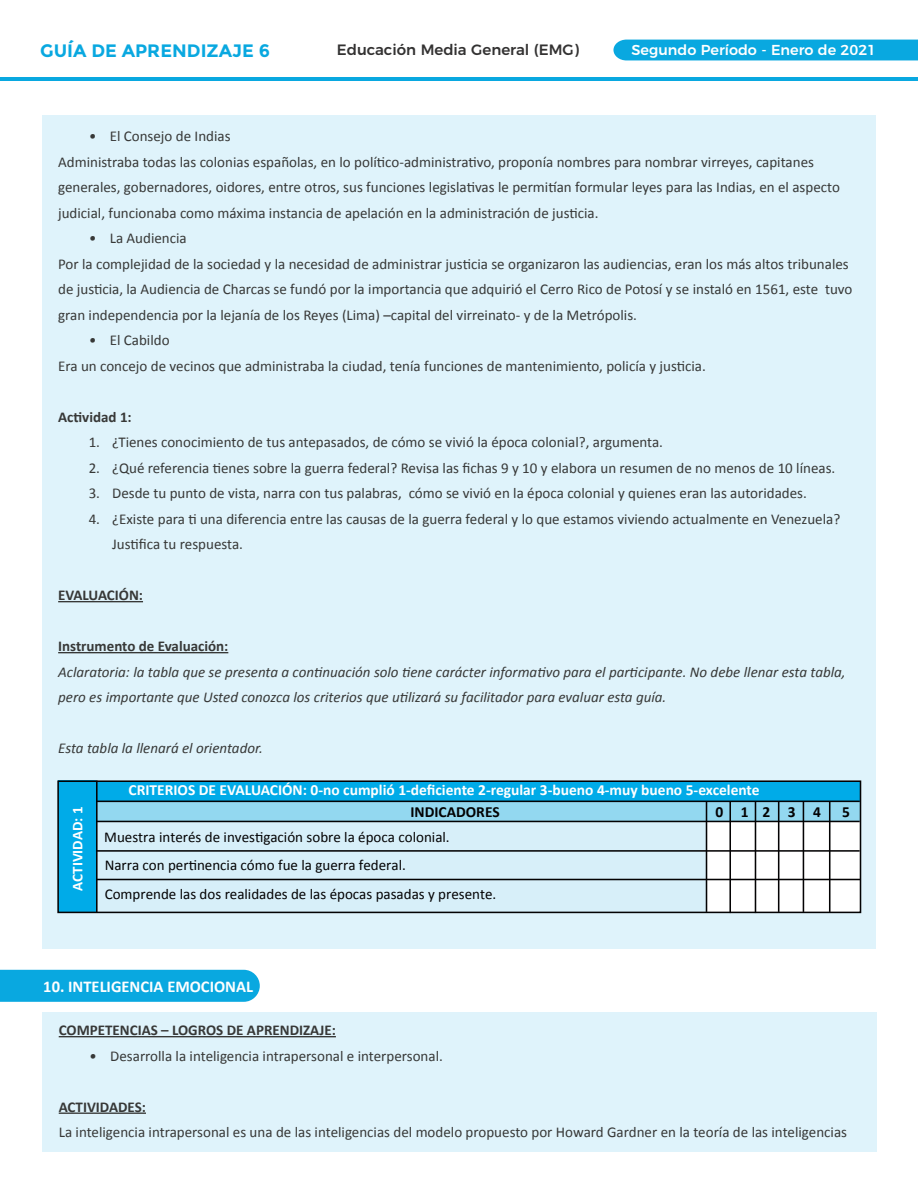
<style>
.page{position:relative;width:918px;height:1188px;background:#fff}
.page>*{position:absolute;margin:0;border:0;box-sizing:border-box;transform-origin:0 0}
.t1{font:700 18px "Montserrat";color:#09a8e0}
.t2{font:700 16.5px "Calibri";color:#fff}
.t3{font:700 15.45px "Calibri";color:#fff}
.t4{font:700 15.45px "Calibri";color:#030203}
.t5{font:15px/25.5px "Calibri";color:#373837}
.t6{font:italic 15px/25.5px "Calibri";color:#373837}
.t7{font:15px/28.7px "Calibri";color:#030203}
.t8{font:700 15px "Calibri";color:#373837}
.t9{font:500 15px "Montserrat";color:#333232}
.t10{font:700 15px "Calibri";color:#fff}
.t11{font:500 14.4px "Montserrat";color:#fff}
.s1{font-style:italic}
.s2{font-weight:700}
</style>
<div class="page">
<div style="left:43px;top:1012px;width:834px;height:139px;background:#dff3fb"></div>
<div style="left:0;top:970px;width:260px;height:32px;background:#09a8e0"></div>
<hr style="left:59px;top:1036px;width:277px;height:1px;background:#373837">
<hr style="left:59px;top:1113px;width:87px;height:1px;background:#373837">
<div style="left:43px;top:115px;width:833px;height:834px;background:#dff3fb"></div>
<hr style="left:58px;top:601px;width:85px;height:1px;background:#373837">
<hr style="left:58px;top:652px;width:170px;height:1px;background:#373837">
<div style="left:613px;top:40px;width:305px;height:20px;background:#09a8e0"></div>
<hr style="left:0;top:78px;width:918px;height:3px;background:#09a8e0">
<div style="left:58px;top:781px;width:38px;height:131px;background:#00abe8"></div>
<div style="left:96px;top:795px;width:764px;height:118px;background:#d7eff9"></div>
<div style="left:96px;top:801px;width:765px;height:20px;background:#93d8f0"></div>
<div style="left:96px;top:781px;width:764px;height:20px;background:#00abe8"></div>
<hr style="left:96px;top:781px;width:2px;height:132px;background:#030203">
<div style="left:707px;top:821px;width:153px;height:91px;background:#fff"></div>
<hr style="left:96px;top:801px;width:764px;height:1px;background:#030203">
<hr style="left:96px;top:821px;width:764px;height:1px;background:#030203">
<hr style="left:96px;top:850px;width:764px;height:2px;background:#030203">
<hr style="left:97px;top:879px;width:763px;height:1px;background:#030203">
<div style="left:57px;top:780px;width:804px;height:133px;border:2px solid #030203"></div>
<hr style="left:706px;top:801px;width:1px;height:111px;background:#030203">
<hr style="left:729px;top:801px;width:2px;height:112px;background:#030203">
<hr style="left:755px;top:801px;width:1px;height:112px;background:#030203">
<hr style="left:778px;top:801px;width:1px;height:111px;background:#030203">
<hr style="left:803px;top:801px;width:1px;height:111px;background:#030203">
<hr style="left:829px;top:801px;width:2px;height:111px;background:#030203">
<p class="t1" style="left:40px;top:41px;width:231px">GUÍA DE APRENDIZAJE 6</p>
<p class="t9" style="left:337px;top:44px;width:244px">Educación Media General (EMG)</p>
<p class="t11" style="left:632px;top:44px;width:246px">Segundo Período - Enero de 2021</p>
<p class="t5" style="left:89px;top:124px;width:143px"><span class="s1">ï</span> El Consejo de Indias</p>
<p class="t5" style="left:58px;top:149px;width:757px">Administraba todas las colonias españolas, en lo político-administrativo, proponía nombres para nombrar virreyes, capitanes</p>
<p class="t5" style="left:58px;top:175px;width:783px">generales, gobernadores, oidores, entre otros, sus funciones legislativas le permitían formular leyes para las Indias, en el aspecto</p>
<p class="t5" style="left:58px;top:200px;width:542px">judicial, funcionaba como máxima instancia de apelación en la administración de justicia.</p>
<p class="t5" style="left:89px;top:226px;width:100px"><span class="s1">ï</span> La Audiencia</p>
<p class="t5" style="left:58px;top:251px;width:792px">Por la complejidad de la sociedad y la necesidad de administrar justicia se organizaron las audiencias, eran los más altos tribunales</p>
<p class="t5" style="left:58px;top:277px;width:796px">de justicia, la Audiencia de Charcas se fundó por la importancia que adquirió el Cerro Rico de Potosí y se instaló en 1561, este tuvo</p>
<p class="t5" style="left:58px;top:302px;width:580px">gran independencia por la lejanía de los Reyes (Lima) –capital del virreinato- y de la Metrópolis.</p>
<p class="t5" style="left:89px;top:328px;width:82px"><span class="s1">ï</span> El Cabildo</p>
<p class="t5" style="left:58px;top:353px;width:649px">Era un concejo de vecinos que administraba la ciudad, tenía funciones de mantenimiento, policía y justicia.</p>
<p class="t8" style="left:58px;top:407px;width:75px">Actividad 1:</p>
<p class="t5" style="left:89px;top:430px;width:576px">1. ¿Tienes conocimiento de tus antepasados, de cómo se vivió la época colonial?, argumenta.</p>
<p class="t5" style="left:89px;top:455px;width:748px">2. ¿Qué referencia tienes sobre la guerra federal? Revisa las fichas 9 y 10 y elabora un resumen de no menos de 10 líneas.</p>
<p class="t5" style="left:89px;top:481px;width:720px">3. Desde tu punto de vista, narra con tus palabras, cómo se vivió en la época colonial y quienes eran las autoridades.</p>
<p class="t5" style="left:112px;top:506px;width:730px;text-indent:-23px">4. ¿Existe para ti una diferencia entre las causas de la guerra federal y lo que estamos viviendo actualmente en Venezuela?<br>Justifica tu respuesta.</p>
<p class="t8" style="left:58px;top:588px;width:86px">EVALUACIÓN:</p>
<p class="t8" style="left:58px;top:637px;width:172px">Instrumento de Evaluación:</p>
<p class="t6" style="left:58px;top:659px;width:789px">Aclaratoria: la tabla que se presenta a continuación solo tiene carácter informativo para el participante. No debe llenar esta tabla, pero es importante que Usted conozca los criterios que utilizará su facilitador para evaluar esta guía.</p>
<p class="t6" style="left:58px;top:735px;width:206px">Esta tabla la llenará el orientador.</p>
<p class="t10" style="left:70px;top:891px;width:85px;rotate:-90deg">ACTIVIDAD: 1</p>
<p class="t3" style="left:128px;top:780px;width:633px">CRITERIOS DE EVALUACIÓN: 0-no cumplió 1-deficiente 2-regular 3-bueno 4-muy bueno 5-excelente</p>
<p class="t4" style="left:410px;top:804px;width:91px">INDICADORES</p>
<p class="t7" style="left:104px;top:822px;width:394px">Muestra interés de investigación sobre la época colonial.<br>Narra con pertinencia cómo fue la guerra federal.<br>Comprende las dos realidades de las épocas pasadas y presente.</p>
<p class="t4" style="left:715px;top:802px;width:107px">0 1 2 3 4</p>
<p class="t4" style="left:842px;top:802px;width:9px">5</p>
<p class="t2" style="left:43px;top:976px;width:211px">10. INTELIGENCIA EMOCIONAL</p>
<p class="t5" style="left:89px;top:1018px;width:355px;text-indent:-31px"><span class="s2">COMPETENCIAS – LOGROS DE APRENDIZAJE:<br></span><span class="s1">ï</span> Desarrolla la inteligencia intrapersonal e interpersonal.</p>
<p class="t8" style="left:59px;top:1100px;width:89px">ACTIVIDADES:</p>
<p class="t5" style="left:59px;top:1120px;width:790px">La inteligencia intrapersonal es una de las inteligencias del modelo propuesto por Howard Gardner en la teoría de las inteligencias</p>
</div>
